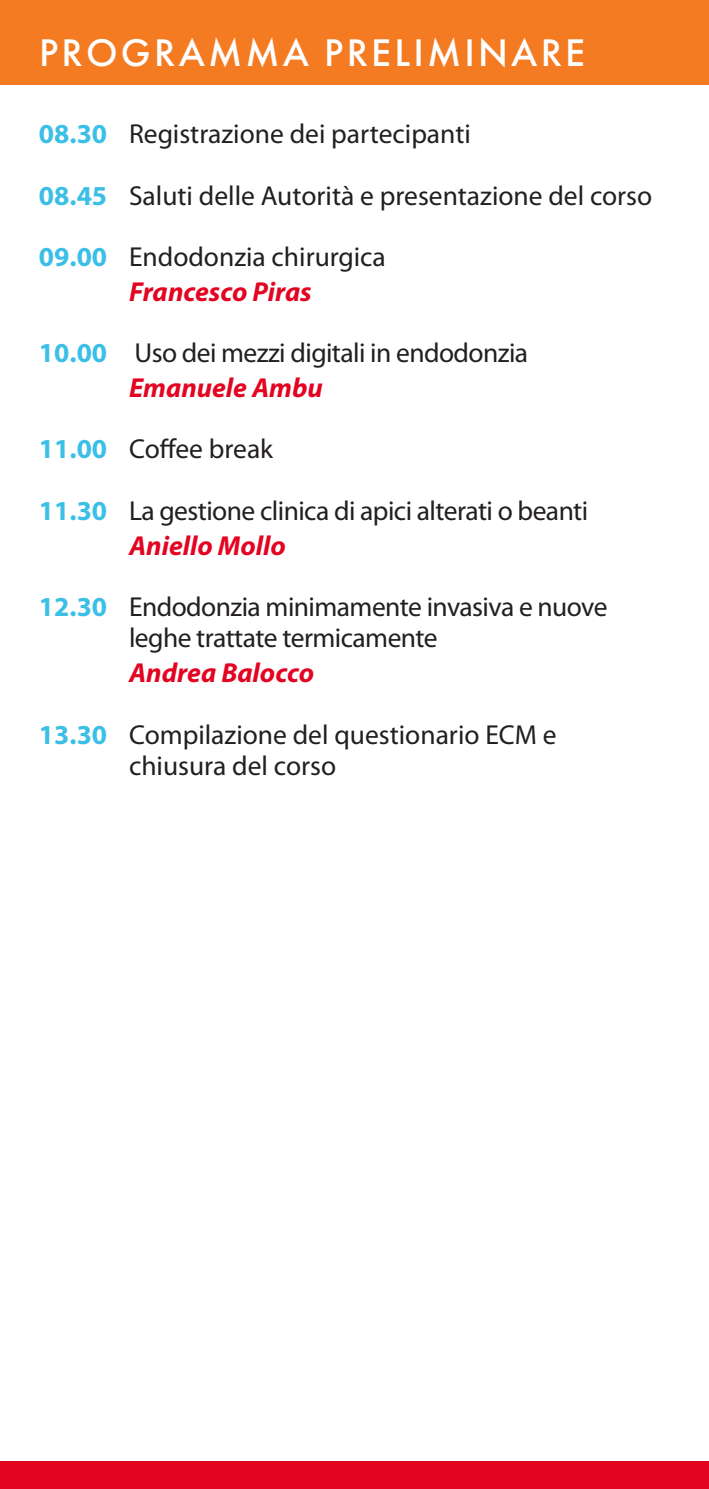
<style>
.page{position:relative;width:709px;height:1489px;background:#fff}
.page>*{position:absolute;margin:0;border:0;box-sizing:border-box;transform-origin:0 0}
.t1{font:500 40px "Futura PT";letter-spacing:.08em;color:#fff}
.t2{font:27.5px/31.2px "Myriad Pro";letter-spacing:-.005em;color:#231f20}
.t3{font:italic 700 27.5px "Myriad Pro";color:#e30421}
.s1{font-weight:700;color:#3bbfe6}
</style>
<div class="page">
<div style="left:0;top:0;width:709px;height:85px;background:#f47b21"></div>
<div style="left:0;top:1460px;width:709px;height:28px;background:#e30421"></div>
<p class="t1" style="left:39px;top:28px;width:547px">PROGRAMMA PRELIMINARE</p>
<p class="t2" style="left:39px;top:119px;width:433px"><span class="s1">08.30</span> Registrazione dei partecipanti</p>
<p class="t2" style="left:39px;top:180px;width:615px"><span class="s1">08.45</span> Saluti delle Autorità e presentazione del corso</p>
<p class="t2" style="left:39px;top:241px;width:348px"><span class="s1">09.00</span> Endodonzia chirurgica</p>
<p class="t3" style="left:129px;top:274px;width:184px">Francesco Piras</p>
<p class="t2" style="left:39px;top:338px;width:491px"><span class="s1">10.00</span> Uso dei mezzi digitali in endodonzia</p>
<p class="t3" style="left:129px;top:370px;width:195px">Emanuele Ambu</p>
<p class="t2" style="left:39px;top:434px;width:236px"><span class="s1">11.00</span> Coffee break</p>
<p class="t2" style="left:39px;top:495px;width:551px"><span class="s1">11.30</span> La gestione clinica di apici alterati o beanti</p>
<p class="t3" style="left:129px;top:527px;width:158px">Aniello Mollo</p>
<p class="t2" style="left:129px;top:591px;width:480px;text-indent:-90px"><span class="s1">12.30</span> Endodonzia minimamente invasiva e nuove leghe trattate termicamente</p>
<p class="t3" style="left:129px;top:655px;width:187px">Andrea Balocco</p>
<p class="t2" style="left:39px;top:719px;width:519px"><span class="s1">13.30</span> Compilazione del questionario ECM e</p>
<p class="t2" style="left:129px;top:750px;width:208px">chiusura del corso</p>
</div>
